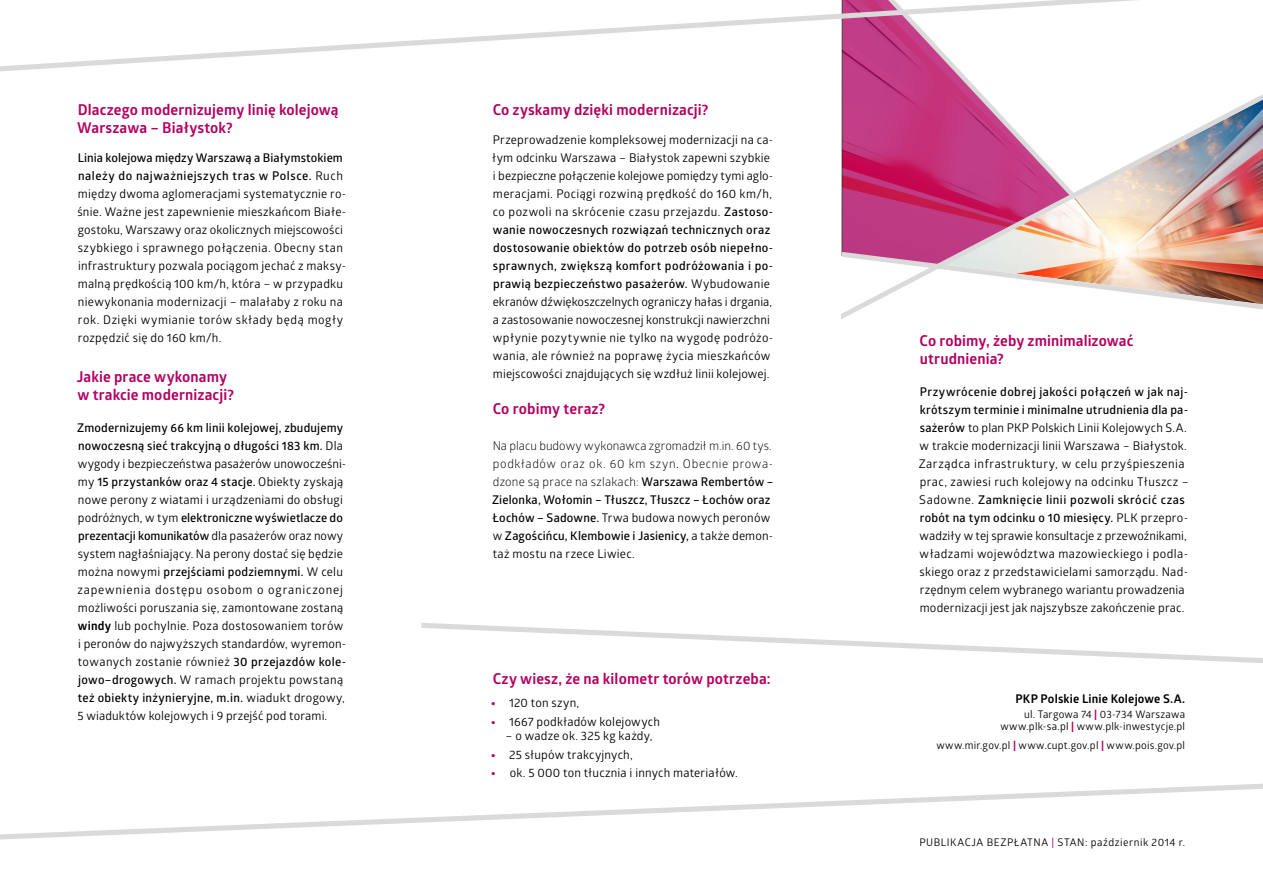
<style>
.page{position:relative;width:1263px;height:893px;background:#fff}
.page>*{position:absolute;margin:0;border:0;box-sizing:border-box;transform-origin:0 0}
.t1{font:700 15px/18px "Glober";letter-spacing:.01em;color:#b30062}
.t2{font:12px/18px "Glober";letter-spacing:.02em;color:#000}
.t3{font:600 12px/18px "Glober";letter-spacing:.015em;color:#000}
.t4{font:700 12px "Glober";letter-spacing:.015em;color:#000}
.t5{font:10.5px/12px "Glober";letter-spacing:.03em;color:#000;text-align:right}
.t6{font:10.5px "Glober";letter-spacing:.05em;color:#000}
.s1{font-weight:600}
.s2{font-weight:700}
.s3{font-weight:400}
.s4{font-weight:800;color:#b30062}
.s5{font-weight:700;color:#b30062}
.s6{color:#b30062}
</style>
<div class="page">
<svg style="left:888px;top:71px;width:94px;height:23px"></svg>
<img style="left:841px;top:94px;width:422px;height:225px">
<img style="left:842px;top:252px;width:421px;height:57px">
<svg style="left:0;top:784px;width:1263px;height:55px"></svg>
<svg style="left:421px;top:623px;width:842px;height:40px"></svg>
<svg style="left:0;top:0;width:1136px;height:71px"></svg>
<p class="t1" style="left:77px;top:100px;width:263px">Dlaczego modernizujemy linię kolejową<br>Warszawa – Białystok?</p>
<p class="t2" style="left:77px;top:148px;width:270px"><span class="s1">Linia kolejowa między Warszawą a Białymstokiem należy do najważniejszych tras w Polsce.</span> Ruch między dwoma aglomeracjami systematycznie ro&shy;śnie. Ważne jest zapewnienie mieszkańcom Białe&shy;gostoku, Warszawy oraz okolicznych miejscowości szybkiego i sprawnego połączenia. Obecny stan infrastruktury pozwala pociągom jechać z maksy&shy;malną prędkością 100 km/h, która – w przypadku niewykonania modernizacji – malałaby z roku na rok. Dzięki wymianie torów składy będą mogły rozpędzić się do 160 km/h.</p>
<p class="t1" style="left:77px;top:368px;width:159px">Jakie prace wykonamy w trakcie modernizacji?</p>
<p class="t2" style="left:77px;top:418px;width:271px"><span class="s1">Zmodernizujemy 66 km linii kolejowej, zbudujemy nowoczesną sieć trakcyjną o długości 183 km.</span> Dla wygody i bezpieczeństwa pasażerów unowocześni&shy;my <span class="s1">15 przystanków oraz 4 stacje.</span> Obiekty zyskają nowe perony z wiatami i urządzeniami do obsługi podróżnych, w tym <span class="s1">elektroniczne wyświetlacze do prezentacji komunikatów</span> dla pasażerów oraz nowy system nagłaśniający. Na perony dostać się będzie można nowymi <span class="s1">przejściami podziemnymi.</span> W celu zapewnienia dostępu osobom o ograniczonej możliwości poruszania się, zamontowane zostaną <span class="s2">windy</span> lub pochylnie. Poza dostosowaniem torów i peronów do najwyższych standardów, wyremon&shy;towanych zostanie również <span class="s1">30 przejazdów kole&shy;jowo–drogowych.</span> W ramach projektu powstaną <span class="s1">też obiekty inżynieryjne, m.in.</span> wiadukt drogowy, 5 wiaduktów kolejowych i 9 przejść pod torami.</p>
<p class="t1" style="left:493px;top:100px;width:217px">Co zyskamy dzięki modernizacji?</p>
<p class="t2" style="left:492px;top:130px;width:282px">Przeprowadzenie kompleksowej modernizacji na ca&shy;łym odcinku Warszawa – Białystok zapewni szybkie i bezpieczne połączenie kolejowe pomiędzy tymi aglo&shy;meracjami. Pociągi rozwiną prędkość do 160 km/h, co pozwoli na skrócenie czasu przejazdu. <span class="s1">Zastoso&shy;wanie nowoczesnych rozwiązań technicznych oraz dostosowanie obiektów do potrzeb osób niepełno&shy;sprawnych, zwiększą komfort podróżowania i po&shy;prawią bezpieczeństwo pasażerów.</span> Wybudowanie ekranów dźwiękoszczelnych ograniczy hałas i drgania, a zastosowanie nowoczesnej konstrukcji nawierzchni wpłynie pozytywnie nie tylko na wygodę podróżo&shy;wania, ale również na poprawę życia mieszkańców miejscowości znajdujących się wzdłuż linii kolejowej.</p>
<p class="t1" style="left:493px;top:399px;width:114px">Co robimy teraz?</p>
<p class="t3" style="left:492px;top:436px;width:283px"><span class="s3">Na placu budowy wykonawca zgromadził m.in. 60 tys. podkładów oraz ok. 60 km szyn</span><span class="s3">.</span> <span class="s3">Obecnie prowa&shy;dzone są prace na szlakach:</span> Warszawa Rembertów – Zielonka, Wołomin – Tłuszcz, Tłuszcz – Łochów oraz Łochów – Sadowne. <span class="s3">Trwa budowa nowych peronów w</span> Zagościńcu, Klembowie i Jasienicy, <span class="s3">a także demon&shy;taż mostu na rzece Liwiec.</span></p>
<p class="t1" style="left:493px;top:669px;width:280px">Czy wiesz, że na kilometr torów potrzeba:</p>
<p class="t2" style="left:491px;top:693px;width:89px"><span class="s4">•</span> 120 ton szyn,</p>
<p class="t2" style="left:491px;top:712px;width:170px"><span class="s4">•</span> 1667 podkładów kolejowych</p>
<p class="t2" style="left:506px;top:726px;width:148px">– o wadze ok. 325 kg każdy,</p>
<p class="t2" style="left:491px;top:745px;width:143px"><span class="s4">•</span> 25 słupów trakcyjnych,</p>
<p class="t2" style="left:491px;top:763px;width:248px"><span class="s4">•</span> ok. 5 000 ton tłucznia i innych materiałów.</p>
<p class="t1" style="left:919px;top:332px;width:215px">Co robimy, żeby zminimalizować utrudnienia?</p>
<p class="t2" style="left:919px;top:382px;width:271px"><span class="s1">Przywrócenie dobrej jakości połączeń w jak naj&shy;krótszym terminie i minimalne utrudnienia dla pa&shy;sażerów</span> to plan PKP Polskich Linii Kolejowych S.A. w trakcie modernizacji linii Warszawa – Białystok.<br>Zarządca infrastruktury, w celu przyśpieszenia prac, zawiesi ruch kolejowy na odcinku Tłuszcz – Sadowne. <span class="s1">Zamknięcie linii pozwoli skrócić czas robót na tym odcinku o 10 miesięcy.</span> PLK przepro&shy;wadziły w tej sprawie konsultacje z przewoźnikami, władzami województwa mazowieckiego i podla&shy;skiego oraz z przedstawicielami samorządu. Nad&shy;rzędnym celem wybranego wariantu prowadzenia modernizacji jest jak najszybsze zakończenie prac.</p>
<p class="t4" style="left:1015px;top:691px;width:171px">PKP Polskie Linie Kolejowe S.A.</p>
<p class="t5" style="left:1000px;top:708px;width:186px">ul. Targowa 74 <span class="s5">|</span> 03-734 Warszawa www.plk-sa.pl <span class="s5">|</span> www.plk-inwestycje.pl</p>
<p class="t5" style="left:936px;top:739px;width:250px">www.mir.gov.pl <span class="s5">|</span> www.cupt.gov.pl <span class="s5">|</span> www.pois.gov.pl</p>
<p class="t6" style="left:919px;top:835px;width:267px">PUBLIKACJA BEZPŁATNA <span class="s6">|</span> STAN: październik 2014 r.</p>
</div>
